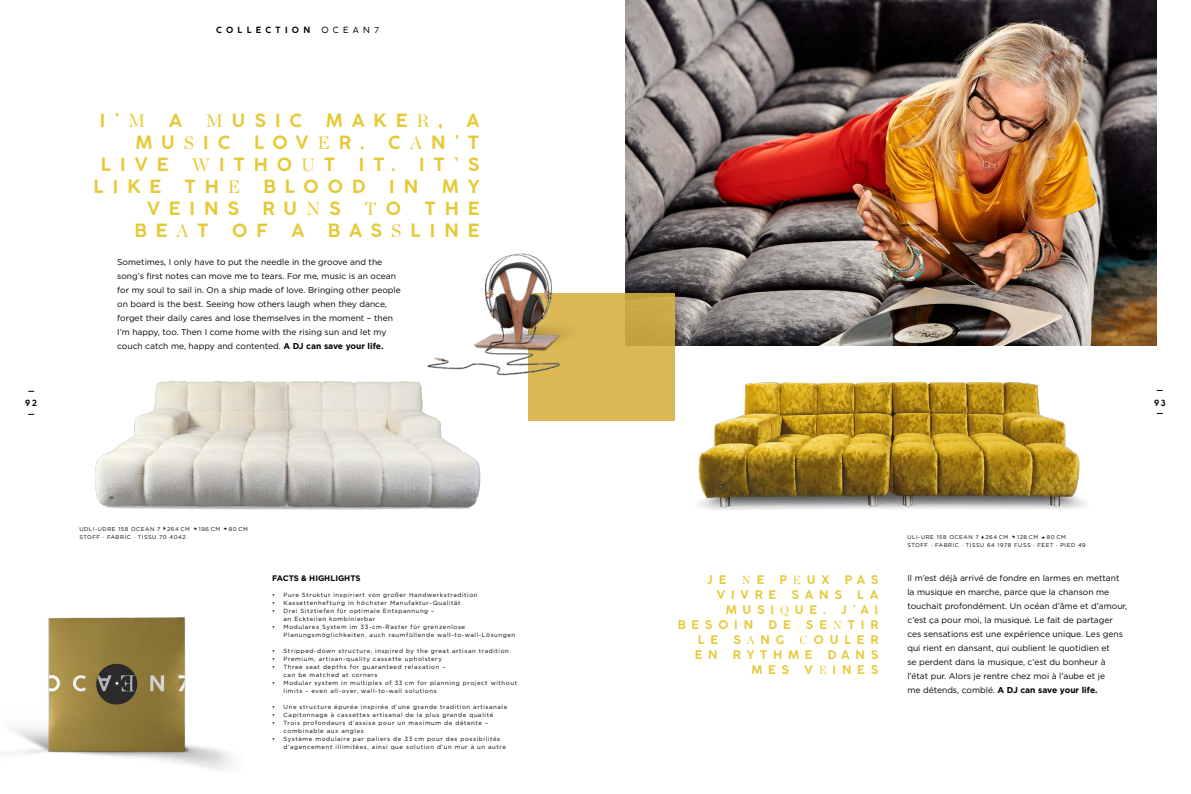
<style>
.page{position:relative;width:1191px;height:794px;background:#fff}
.page>*{position:absolute;margin:0;border:0;box-sizing:border-box;transform-origin:0 0}
.t1{font:700 18px "Coco Gothic";letter-spacing:.5em;color:#e5ca38}
.t2{font:18px "Chronicle Display";color:#e5ca38}
.t3{font:700 11.7px "Coco Gothic";letter-spacing:.5em;color:#e5ca38}
.t4{font:11.7px "Chronicle Display";color:#e5ca38}
.t5{font:8.5px/14px "Gotham";color:#000}
.t6{font:700 8.5px "Coco Gothic";letter-spacing:.5em;color:#000}
.t7{font:8.5px "Coco Gothic";letter-spacing:.5em;color:#000}
.t8{font:700 8px "Gotham";color:#000}
.t9{font:6px/8px "Gotham";letter-spacing:.1em;color:#000}
.t10{font:5.5px/8px "Gotham";letter-spacing:.1em;color:#000}
.s1{font-family:"Gotham"}
.s2{font-family:"Chronicle Display";font-weight:400}
.s3{font-family:"Coco Gothic";font-weight:700}
.s4{font-weight:700}
.s5{font-family:"Arrows";font-size:10px}
</style>
<div class="page">
<img style="left:626px;top:0;width:530px;height:345px">
<svg style="left:528px;top:293px;width:146px;height:128px;background:#d7b451"></svg>
<img style="left:429px;top:253px;width:147px;height:127px">
<img style="left:95px;top:365px;width:405px;height:145px">
<img style="left:670px;top:366px;width:416px;height:144px">
<img style="left:1px;top:617px;width:231px;height:153px">
<h3 class="t6" style="left:216px;top:23px;width:95px">COLLECTION</h3>
<h3 class="t7" style="left:321px;top:23px;width:59px">OCEAN<span class="s1">7</span></h3>
<h1 class="t1" style="left:100px;top:107px;width:47px">I’<span class="s2">M</span></h1>
<h1 class="t1" style="left:169px;top:107px;width:14px">A</h1>
<h1 class="t1" style="left:206px;top:107px;width:98px"><span class="s2">M</span>USIC</h1>
<h1 class="t1" style="left:326px;top:107px;width:118px">MAKE<span class="s2">R</span>,</h1>
<h1 class="t1" style="left:466px;top:107px;width:14px">A</h1>
<h1 class="t1" style="left:136px;top:129px;width:96px">MU<span class="s2">S</span>IC</h1>
<h1 class="t1" style="left:254px;top:129px;width:112px">LOV<span class="s2">E</span>R.</h1>
<h1 class="t1" style="left:388px;top:129px;width:92px">C<span class="s2">A</span>N’T</h1>
<h1 class="t1" style="left:101px;top:151px;width:69px">LIVE</h1>
<h1 class="t1" style="left:192px;top:151px;width:145px"><span class="s2">W</span>ITHO<span class="s2">U</span>T</h1>
<h1 class="t1" style="left:359px;top:151px;width:122px">IT. IT’S</h1>
<h1 class="t1" style="left:93px;top:173px;width:69px">LIKE</h1>
<h1 class="t1" style="left:185px;top:173px;width:57px">TH<span class="s2">E</span></h1>
<h1 class="t1" style="left:264px;top:173px;width:103px">BLOOD</h1>
<h1 class="t1" style="left:389px;top:173px;width:30px">I N</h1>
<h1 class="t1" style="left:442px;top:173px;width:39px">M Y</h1>
<h1 class="t1" style="left:147px;top:195px;width:93px">VEINS</h1>
<h1 class="t1" style="left:262px;top:195px;width:80px">RU<span class="s2">N</span>S</h1>
<h1 class="t2" style="left:364px;top:198px;width:38px">T <span class="s3">O</span></h1>
<h1 class="t1" style="left:425px;top:195px;width:56px">THE</h1>
<h1 class="t1" style="left:135px;top:217px;width:75px">BE<span class="s2">A</span>T</h1>
<h1 class="t1" style="left:232px;top:217px;width:37px">O F</h1>
<h1 class="t1" style="left:291px;top:217px;width:14px">A</h1>
<h1 class="t1" style="left:328px;top:217px;width:153px">BAS<span class="s2">S</span>LINE</h1>
<p class="t5" style="left:117px;top:255px;width:285px">Sometimes, I only have to put the needle in the groove and the song’s first notes can move me to tears. For me, music is an ocean for my soul to sail in. On a ship made of love. Bringing other people on board is the best. Seeing how others laugh when they dance, forget their daily cares and lose themselves in the moment – then I’m happy, too. Then I come home with the rising sun and let my couch catch me, happy and contented. <span class="s4">A DJ can save your life.</span></p>
<h3 class="t6" style="left:25px;top:396px;width:14px">92</h3>
<h3 class="t6" style="left:1154px;top:396px;width:13px">93</h3>
<p class="t10" style="left:79px;top:524px;width:170px">UDLI-UDRE 158 OCEAN 7 <span class="s5">Q</span>264 CM <span class="s5">W</span> 196 CM <span class="s5">S</span>80 CM<br>STOFF · FABRIC · TISSU 70 4042</p>
<h3 class="t8" style="left:272px;top:573px;width:90px">FACTS &amp; HIGHLIGHTS</h3>
<p class="t9" style="left:272px;top:591px;width:207px">• Pure Struktur inspiriert von großer Handwerkstradition</p>
<p class="t9" style="left:272px;top:599px;width:190px">• Kassettenheftung in höchster Manufaktur-Qualität</p>
<p class="t9" style="left:283px;top:607px;width:152px;text-indent:-11px">• Drei Sitztiefen für optimale Entspannung – an Eckteilen kombinierbar</p>
<p class="t9" style="left:283px;top:623px;width:233px;text-indent:-11px">• Modulares System im 33-cm-Raster für grenzenlose<br>Planungsmöglichkeiten, auch raumfüllende wall-to-wall-Lösungen</p>
<p class="t9" style="left:272px;top:647px;width:238px">• Stripped-down structure, inspired by the great artisan tradition</p>
<p class="t9" style="left:272px;top:655px;width:171px">• Premium, artisan-quality cassette upholstery</p>
<p class="t9" style="left:283px;top:663px;width:164px;text-indent:-11px">• Three seat depths for guaranteed relaxation – can be matched at corners</p>
<p class="t9" style="left:283px;top:679px;width:235px;text-indent:-11px">• Modular system in multiples of 33 cm for planning project without limits – even all-over, wall-to-wall solutions</p>
<p class="t9" style="left:272px;top:703px;width:237px">• Une structure épurée inspirée d’une grande tradition artisanale</p>
<p class="t9" style="left:272px;top:711px;width:222px">• Capitonnage à cassettes artisanal de la plus grande qualité</p>
<p class="t9" style="left:283px;top:719px;width:206px;text-indent:-11px">• Trois profondeurs d’assise pour un maximum de détente – combinable aux angles</p>
<p class="t9" style="left:283px;top:735px;width:224px;text-indent:-11px">• Système modulaire par paliers de 33 cm pour des possibilités d’agencement illimitées, ainsi que solution d’un mur à un autre</p>
<h2 class="t3" style="left:707px;top:570px;width:20px">J E</h2>
<h2 class="t4" style="left:741px;top:572px;width:24px">N <span class="s3">E</span></h2>
<h2 class="t3" style="left:779px;top:570px;width:51px">P<span class="s2">E</span>UX</h2>
<h2 class="t3" style="left:844px;top:570px;width:35px">PAS</h2>
<h2 class="t3" style="left:717px;top:585px;width:61px">VIVRE</h2>
<h2 class="t3" style="left:791px;top:585px;width:52px">SANS</h2>
<h2 class="t3" style="left:857px;top:585px;width:22px">L A</h2>
<h2 class="t3" style="left:726px;top:600px;width:102px">MUSI<span class="s2">Q</span>UE.</h2>
<h2 class="t3" style="left:841px;top:600px;width:38px">J’AI</h2>
<h2 class="t3" style="left:677px;top:615px;width:77px">BESOIN</h2>
<h2 class="t3" style="left:768px;top:615px;width:24px">D E</h2>
<h2 class="t3" style="left:806px;top:615px;width:74px">SE<span class="s2">N</span>TIR</h2>
<h2 class="t3" style="left:698px;top:630px;width:22px">L E</h2>
<h2 class="t3" style="left:733px;top:630px;width:52px">S<span class="s2">A</span>NG</h2>
<h2 class="t3" style="left:799px;top:630px;width:80px"><span class="s2">C</span>OULER</h2>
<h2 class="t3" style="left:695px;top:645px;width:24px">E N</h2>
<h2 class="t3" style="left:733px;top:645px;width:81px">RYTHME</h2>
<h2 class="t3" style="left:828px;top:645px;width:52px">DANS</h2>
<h2 class="t3" style="left:751px;top:660px;width:39px">MES</h2>
<h2 class="t3" style="left:804px;top:660px;width:75px">V<span class="s2">E</span>INES</h2>
<p class="t10" style="left:907px;top:533px;width:180px">ULI-URE 158 OCEAN 7 <span class="s5">Q</span>264 CM <span class="s5">W</span> 128 CM <span class="s5">S</span>80 CM<br>STOFF · FABRIC · TISSU 64 1978 FUSS · FEET · PIED 49</p>
<p class="t5" style="left:907px;top:570px;width:221px">Il m’est déjà arrivé de fondre en larmes en mettant la musique en marche, parce que la chanson me touchait profondément. Un océan d’âme et d’amour, c’est ça pour moi, la musique. Le fait de partager ces sensations est une expérience unique. Les gens qui rient en dansant, qui oublient le quotidien et<br>se perdent dans la musique, c’est du bonheur à l’état pur. Alors je rentre chez moi à l’aube et je<br>me détends, comblé. <span class="s4">A DJ can save your life.</span></p>
</div>
